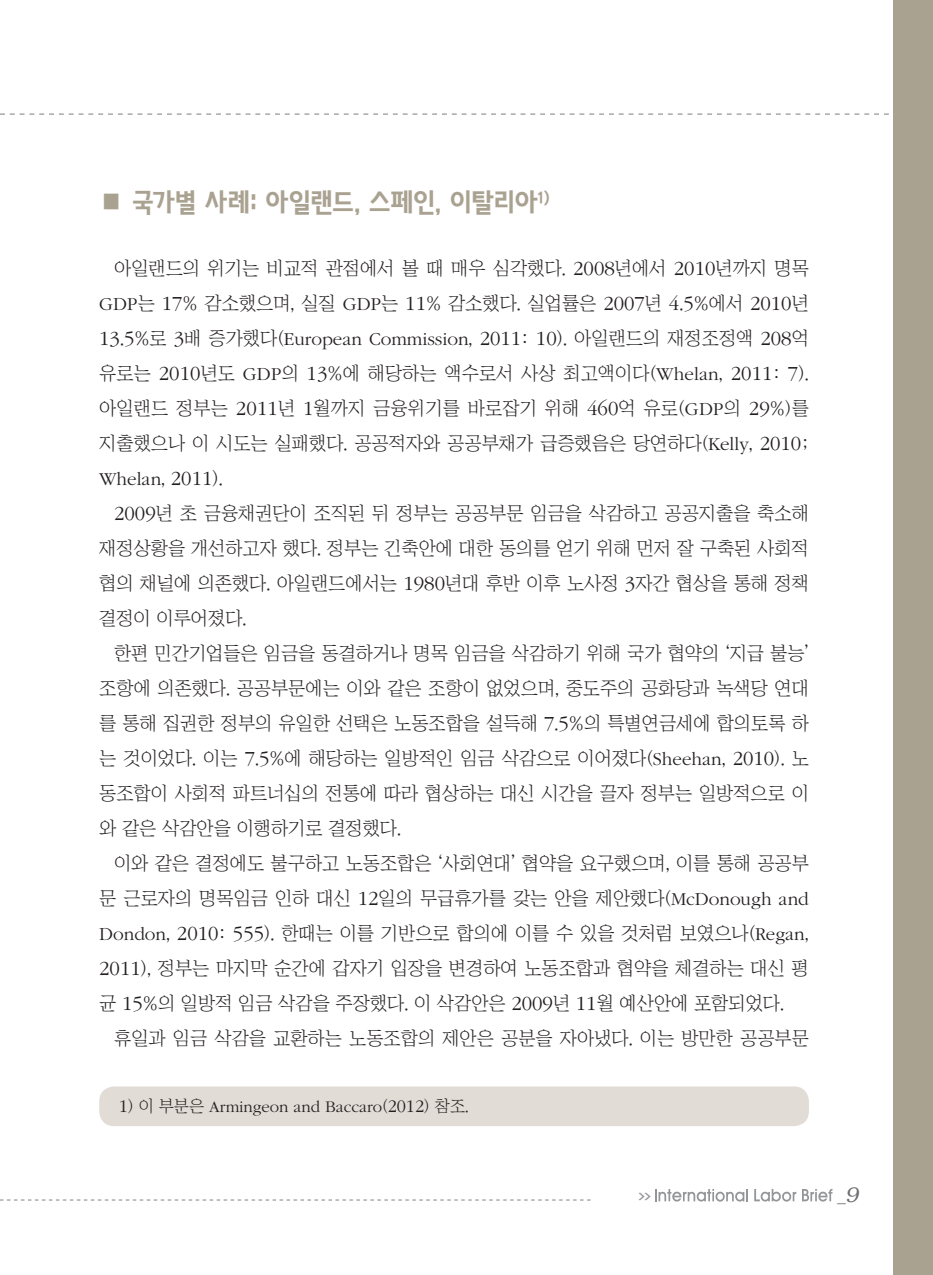
<style>
.page{position:relative;width:933px;height:1275px;background:#fff}
.page>*{position:absolute;margin:0;border:0;box-sizing:border-box;transform-origin:0 0}
.t1{font:26.25px "KBI Zfor SM Esgo H";letter-spacing:-.035em;color:#aaa291}
.t2{font:18.9px/35px "Chosunilbo NM";color:#231f20;text-align:justify}
.t3{font:300 18.9px "ITC Garamond Std";color:#231f20}
.t4{font:17.5px "Helvetica";color:#6c6d70;scale:.9 1}
.t5{font:300 16.62px "ITC Garamond Std";color:#231f20}
.t6{font:700 7.88px "Ko Pub Dotum";color:#939598;scale:2 1}
.s1{font-family:"ITC Garamond Std";font-weight:300;font-size:20.82px}
.s2{font-family:"ITC Garamond Std";font-weight:300}
.s3{font-family:"Chosunilbo NM";font-weight:400}
.s4{font-size:20.82px}
.s5{font-size:18.38px}
.s6{font-family:"Bookman";font-weight:300;font-style:italic;font-size:21px}
</style>
<div class="page">
<svg style="left:0;top:1199px;width:590px;height:1px"></svg>
<svg style="left:0;top:113px;width:889px;height:2px"></svg>
<div style="left:893px;top:0;width:40px;height:1275px;background:#aaa291"></div>
<svg style="left:655px;top:1189px;width:93px;height:13px"></svg>
<svg style="left:754px;top:1189px;width:42px;height:13px"></svg>
<svg style="left:802px;top:1189px;width:30px;height:12px"></svg>
<div style="left:99px;top:1086px;width:710px;height:40px;background:#e1dcd5;border-radius:15px"></div>
<h1 class="t1" style="left:99px;top:187px;width:452px">■ 국가별 사례: 아일랜드, 스페인, 이탈리아<sup>1)</sup></h1>
<p class="t2" style="left:99px;top:250px;width:711px;text-indent:15px">아일랜드의 위기는 비교적 관점에서 볼 때 매우 심각했다. <span class="s1">2008</span>년에서 <span class="s1">2010</span>년까지 명목 <span class="s2">GDP</span>는 <span class="s1">17</span>% 감소했으며, 실질 <span class="s2">GDP</span>는 <span class="s1">11</span>% 감소했다. 실업률은 <span class="s1">2007</span>년 <span class="s1">4</span>.<span class="s1">5</span>%에서 <span class="s1">2010</span>년 <span class="s1">13</span>.<span class="s1">5</span>%로 <span class="s1">3</span>배 증가했다(<span class="s2">European Commission</span>, <span class="s1">2011</span>: <span class="s1">10</span>). 아일랜드의 재정조정액 <span class="s1">208</span>억 유로는 <span class="s1">2010</span>년도 <span class="s2">GDP</span>의 <span class="s1">13</span>%에 해당하는 액수로서 사상 최고액이다(<span class="s2">Whelan</span>, <span class="s1">2011</span>: <span class="s1">7</span>). 아일랜드 정부는 <span class="s1">2011</span>년 <span class="s1">1</span>월까지 금융위기를 바로잡기 위해 <span class="s1">460</span>억 유로(<span class="s2">GDP</span>의 <span class="s1">29</span>%)를 지출했으나 이 시도는 실패했다. 공공적자와 공공부채가 급증했음은 당연하다(<span class="s2">Kelly</span>, <span class="s1">2010</span>;</p>
<p class="t3" style="left:99px;top:469px;width:125px">Whelan<span class="s3">,</span> <span class="s4">2011</span><span class="s3">).</span></p>
<p class="t2" style="left:99px;top:495px;width:711px;text-indent:15px"><span class="s1">2009</span>년 초 금융채권단이 조직된 뒤 정부는 공공부문 임금을 삭감하고 공공지출을 축소해 재정상황을 개선하고자 했다. 정부는 긴축안에 대한 동의를 얻기 위해 먼저 잘 구축된 사회적 협의 채널에 의존했다. 아일랜드에서는 <span class="s1">1980</span>년대 후반 이후 노사정 <span class="s1">3</span>자간 협상을 통해 정책 결정이 이루어졌다.</p>
<p class="t2" style="left:99px;top:635px;width:711px;text-indent:15px">한편 민간기업들은 임금을 동결하거나 명목 임금을 삭감하기 위해 국가 협약의 ‘지급 불능’ 조항에 의존했다. 공공부문에는 이와 같은 조항이 없었으며, 중도주의 공화당과 녹색당 연대 를 통해 집권한 정부의 유일한 선택은 노동조합을 설득해 <span class="s1">7</span>.<span class="s1">5</span>%의 특별연금세에 합의토록 하 는 것이었다. 이는 <span class="s1">7</span>.<span class="s1">5</span>%에 해당하는 일방적인 임금 삭감으로 이어졌다(<span class="s2">Sheehan</span>, <span class="s1">2010</span>). 노 동조합이 사회적 파트너십의 전통에 따라 협상하는 대신 시간을 끌자 정부는 일방적으로 이 와 같은 삭감안을 이행하기로 결정했다.</p>
<p class="t2" style="left:99px;top:845px;width:711px;text-indent:15px">이와 같은 결정에도 불구하고 노동조합은 ‘사회연대’ 협약을 요구했으며, 이를 통해 공공부 문 근로자의 명목임금 인하 대신 <span class="s1">12</span>일의 무급휴가를 갖는 안을 제안했다(<span class="s2">McDonough and Dondon</span>, <span class="s1">2010</span>: <span class="s1">555</span>). 한때는 이를 기반으로 합의에 이를 수 있을 것처럼 보였으나(<span class="s2">Regan</span>, <span class="s1">2011</span>), 정부는 마지막 순간에 갑자기 입장을 변경하여 노동조합과 협약을 체결하는 대신 평 균 <span class="s1">15</span>%의 일방적 임금 삭감을 주장했다. 이 삭감안은 <span class="s1">2009</span>년 <span class="s1">11</span>월 예산안에 포함되었다.</p>
<p class="t2" style="left:114px;top:1020px;width:696px">휴일과 임금 삭감을 교환하는 노동조합의 제안은 공분을 자아냈다. 이는 방만한 공공부문</p>
<p class="t5" style="left:119px;top:1098px;width:351px"><span class="s5">1</span><span class="s3">) 이 부분은</span> Armingeon and Baccaro<span class="s3">(</span><span class="s5">2012</span><span class="s3">) 참조.</span></p>
<p class="t6" style="left:638px;top:1192px;width:8px">&gt;&gt;</p>
<p class="t4" style="left:837px;top:1186px;width:25px">_<span class="s6">9</span></p>
</div>
